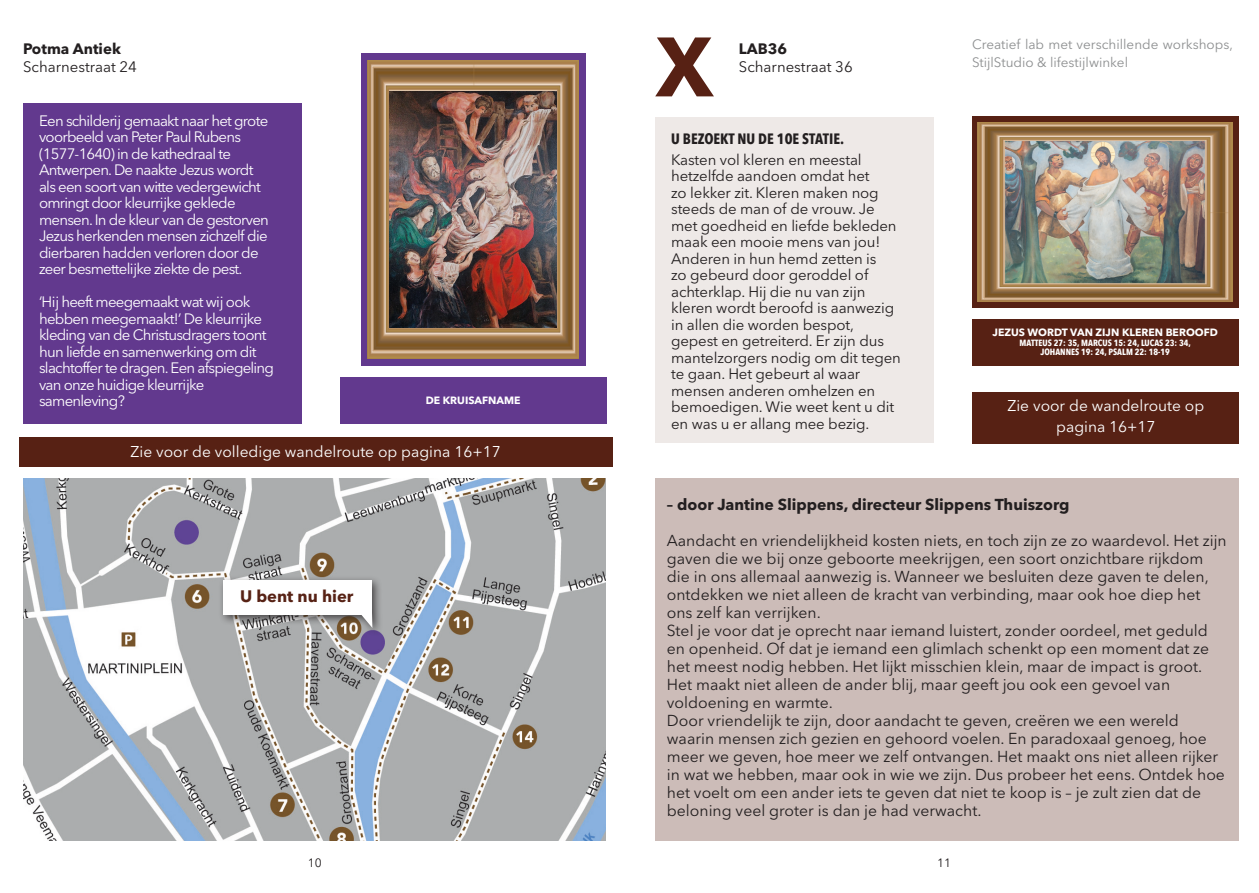
<style>
.page{position:relative;width:1259px;height:893px;background:#fff}
.page>*{position:absolute;margin:0;border:0;box-sizing:border-box;transform-origin:0 0}
.t1{font:700 83.25px "Avenir Next LT Pro";color:#572114}
.t2{font:700 16.5px "Avenir Next LT Pro";color:#572215}
.t3{font:15.75px/18px "Avenir Next LT Pro";color:#231f20}
.t4{font:700 15.75px "Avenir Next LT Pro";color:#231f20}
.t5{font:15.6px/20.7px "Avenir Next LT Pro";color:#fff;text-align:center}
.t6{font:15px/16.5px "Avenir Next LT Pro";letter-spacing:-.05em;color:#fff}
.t7{font:15px/16.5px "Avenir Next LT Pro";letter-spacing:-.01em;color:#231f20}
.t8{font:700 15px "Avenir Next Condensed";color:#231f20}
.t9{font:700 15px "Avenir Next LT Pro";color:#231f20}
.t10{font:13.5px/18px "Avenir Next LT Pro";color:#8d8f90}
.t11{font:12px "Avenir Next LT Pro";color:#231f20}
.t12{font:700 10.5px/12px "Avenir Next LT Pro";color:#fff;text-align:center}
.t13{font:700 9px/9px "Avenir Next Condensed";color:#fff;text-align:center}
</style>
<div class="page">
<div style="left:19px;top:437px;width:593px;height:30px;background:#572114"></div>
<div style="left:361px;top:53px;width:224px;height:312px;background:#62398e"></div>
<img style="left:367px;top:60px;width:211px;height:298px">
<div style="left:23px;top:103px;width:279px;height:321px;background:#62398e"></div>
<div style="left:340px;top:377px;width:266px;height:47px;background:#62398e"></div>
<img style="left:390px;top:91px;width:166px;height:236px">
<div style="left:972px;top:117px;width:266px;height:191px;background:#572114"></div>
<img style="left:978px;top:122px;width:254px;height:180px">
<div style="left:655px;top:117px;width:279px;height:326px;background:#eee9e7"></div>
<div style="left:972px;top:319px;width:266px;height:47px;background:#572114"></div>
<div style="left:655px;top:478px;width:583px;height:363px;background:#ccbcb8"></div>
<div style="left:972px;top:392px;width:266px;height:52px;background:#572114"></div>
<img style="left:23px;top:478px;width:582px;height:363px">
<div style="left:218px;top:575px;width:165px;height:63px;background:#231f20;opacity:.75"></div>
<div style="left:223px;top:580px;width:149px;height:35px;background:#fff"></div>
<svg style="left:356px;top:615px;width:16px;height:13px"></svg>
<p class="t9" style="left:23px;top:40px;width:99px">Potma Antiek</p>
<p class="t7" style="left:23px;top:58px;width:115px">Scharnestraat 24</p>
<p class="t6" style="left:39px;top:112px;width:231px">Een schilderij gemaakt naar het grote voorbeeld van Peter Paul Rubens (1577-1640) in de kathedraal te Antwerpen. De naakte Jezus wordt als een soort van witte vedergewicht omringt door kleurrijke geklede mensen. In de kleur van de gestorven Jezus herkenden mensen zichzelf die dierbaren hadden verloren door de zeer besmettelijke ziekte de pest.</p>
<p class="t6" style="left:39px;top:294px;width:236px">‘Hij heeft meegemaakt wat wij ook hebben meegemaakt!’ De kleurrijke kleding van de Christusdragers toont hun liefde en samenwerking om dit slachtoffer te dragen. Een afspiegeling van onze huidige kleurrijke samenleving?</p>
<p class="t12" style="left:426px;top:394px;width:96px">DE KRUISAFNAME</p>
<p class="t5" style="left:131px;top:441px;width:371px">Zie voor de volledige wandelroute op pagina 16+17</p>
<p class="t2" style="left:240px;top:586px;width:115px">U bent nu hier</p>
<p class="t11" style="left:308px;top:856px;width:15px">10</p>
<h1 class="t1" style="left:656px;top:16px;width:59px">X</h1>
<p class="t9" style="left:739px;top:40px;width:50px">LAB36</p>
<p class="t7" style="left:739px;top:58px;width:115px">Scharnestraat 36</p>
<p class="t8" style="left:671px;top:130px;width:175px">U BEZOEKT NU DE 10E STATIE.</p>
<p class="t7" style="left:671px;top:151px;width:231px">Kasten vol kleren en meestal hetzelfde aandoen omdat het<br>zo lekker zit. Kleren maken nog steeds de man of de vrouw. Je met goedheid en liefde bekleden maak een mooie mens van jou!<br>Anderen in hun hemd zetten is<br>zo gebeurd door geroddel of achterklap. Hij die nu van zijn kleren wordt beroofd is aanwezig in allen die worden bespot, gepest en getreiterd. Er zijn dus mantelzorgers nodig om dit tegen te gaan. Het gebeurt al waar mensen anderen omhelzen en bemoedigen. Wie weet kent u dit en was u er allang mee bezig.</p>
<p class="t10" style="left:972px;top:36px;width:262px">Creatief lab met verschillende workshops,<br>StijlStudio &amp; lifestijlwinkel</p>
<p class="t12" style="left:992px;top:327px;width:227px">JEZUS WORDT VAN ZIJN KLEREN BEROOFD</p>
<p class="t12" style="left:1012px;top:327px;width:187px">JEZUS VALT VOOR DE EERSTE MAAL<br>ONDER HET KRUIS</p>
<p class="t13" style="left:1019px;top:338px;width:173px">MATTEUS 27: 35, MARCUS 15: 24, LUCAS 23: 34,<br>JOHANNES 19: 24, PSALM 22: 18-19</p>
<p class="t5" style="left:1007px;top:395px;width:198px">Zie voor de wandelroute op pagina 16+17</p>
<p class="t4" style="left:667px;top:495px;width:404px">– door Jantine Slippens, directeur Slippens Thuiszorg</p>
<p class="t3" style="left:667px;top:531px;width:561px">Aandacht en vriendelijkheid kosten niets, en toch zijn ze zo waardevol. Het zijn gaven die we bij onze geboorte meekrijgen, een soort onzichtbare rijkdom die in ons allemaal aanwezig is. Wanneer we besluiten deze gaven te delen, ontdekken we niet alleen de kracht van verbinding, maar ook hoe diep het ons zelf kan verrijken.<br>Stel je voor dat je oprecht naar iemand luistert, zonder oordeel, met geduld en openheid. Of dat je iemand een glimlach schenkt op een moment dat ze het meest nodig hebben. Het lijkt misschien klein, maar de impact is groot.<br>Het maakt niet alleen de ander blij, maar geeft jou ook een gevoel van voldoening en warmte.<br>Door vriendelijk te zijn, door aandacht te geven, creëren we een wereld waarin mensen zich gezien en gehoord voelen. En paradoxaal genoeg, hoe meer we geven, hoe meer we zelf ontvangen. Het maakt ons niet alleen rijker in wat we hebben, maar ook in wie we zijn. Dus probeer het eens. Ontdek hoe het voelt om een ander iets te geven dat niet te koop is – je zult zien dat de beloning veel groter is dan je had verwacht.</p>
<p class="t11" style="left:937px;top:856px;width:15px">11</p>
</div>
